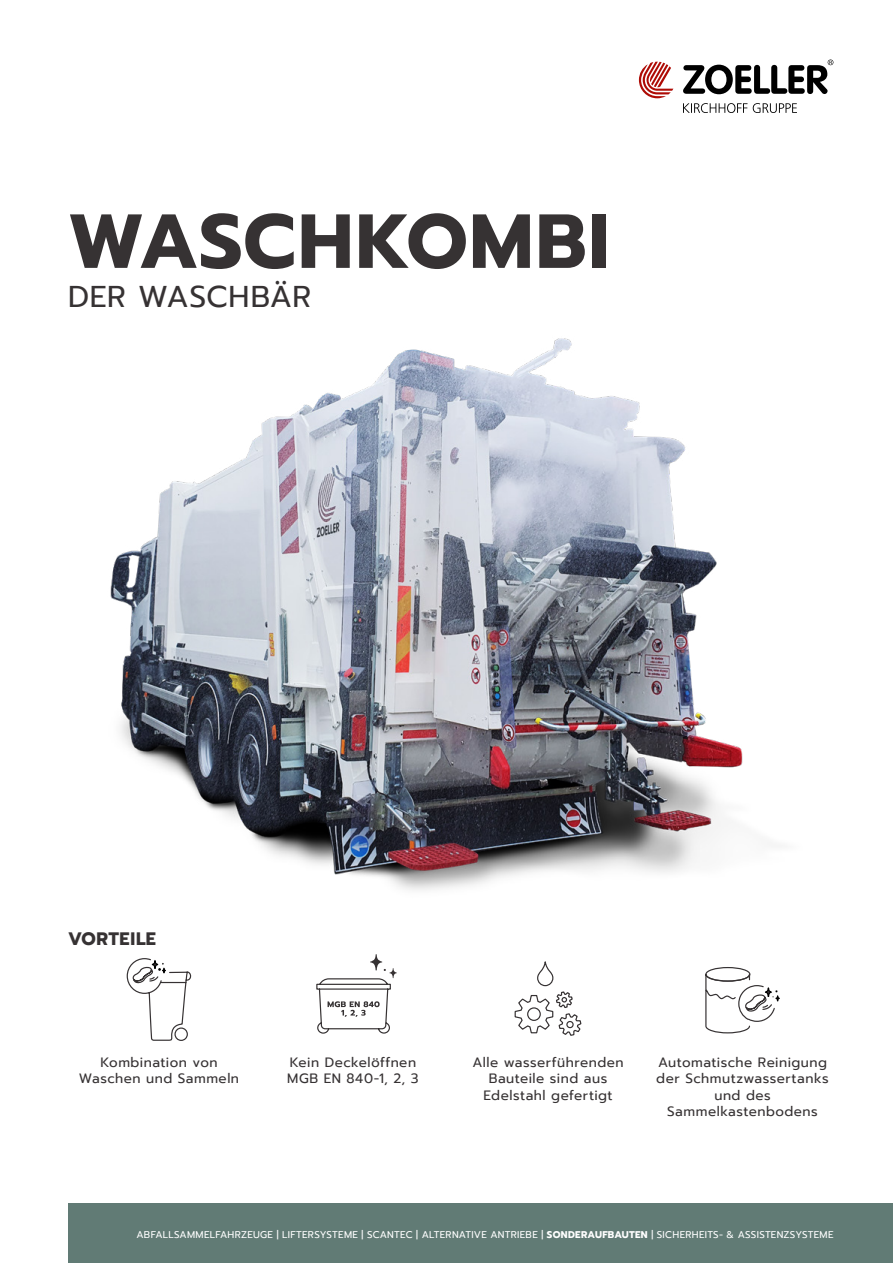
<style>
.page{position:relative;width:893px;height:1263px;background:#fff}
.page>*{position:absolute;margin:0;border:0;box-sizing:border-box;transform-origin:0 0}
.t1{font:700 76.5px "Prompt";letter-spacing:.025em;color:#363233}
.t2{font:30px "Prompt";letter-spacing:.015em;color:#363233}
.t3{font:700 18px "Prompt";letter-spacing:.02em;color:#363233}
.t4{font:13.5px/16.5px "Prompt";letter-spacing:.035em;color:#363233;text-align:center}
.t5{font:9.75px "Prompt";letter-spacing:.025em;color:#fff}
.s1{font-weight:700}
</style>
<div class="page">
<svg style="left:639px;top:62px;width:34px;height:36px"></svg>
<svg style="left:683px;top:103px;width:114px;height:10px"></svg>
<svg style="left:683px;top:60px;width:150px;height:34px"></svg>
<img style="left:110px;top:338px;width:633px;height:552px">
<div style="left:68px;top:1203px;width:825px;height:60px;background:#617b75"></div>
<svg style="left:514px;top:991px;width:68px;height:45px"></svg>
<div style="left:537px;top:961px;width:16px;height:25px;border:1px solid #363233;border-radius:8px"></div>
<svg style="left:705px;top:967px;width:75px;height:67px"></svg>
<svg style="left:126px;top:958px;width:66px;height:83px"></svg>
<svg style="left:316px;top:954px;width:81px;height:80px"></svg>
<h1 class="t1" style="left:68px;top:184px;width:543px">WASCHKOMBI</h1>
<h2 class="t2" style="left:68px;top:275px;width:245px">DER WASCHBÄR</h2>
<h3 class="t3" style="left:68px;top:925px;width:90px">VORTEILE</h3>
<p class="t4" style="left:79px;top:1054px;width:162px">Kombination von<br>Waschen und Sammeln</p>
<p class="t4" style="left:287px;top:1054px;width:133px;text-align:left">Kein Deckelöffnen<br>MGB EN 840-1, 2, 3</p>
<p class="t4" style="left:472px;top:1054px;width:153px">Alle wasserführenden<br>Bauteile sind aus<br>Edelstahl gefertigt</p>
<p class="t4" style="left:656px;top:1054px;width:174px">Automatische Reinigung der Schmutzwassertanks und des<br>Sammelkastenbodens</p>
<p class="t5" style="left:137px;top:1228px;width:698px">ABFALLSAMMELFAHRZEUGE | LIFTERSYSTEME | SCANTEC | ALTERNATIVE ANTRIEBE | <span class="s1">SONDERAUFBAUTEN</span> | SICHERHEITS- &amp; ASSISTENZSYSTEME</p>
</div>
